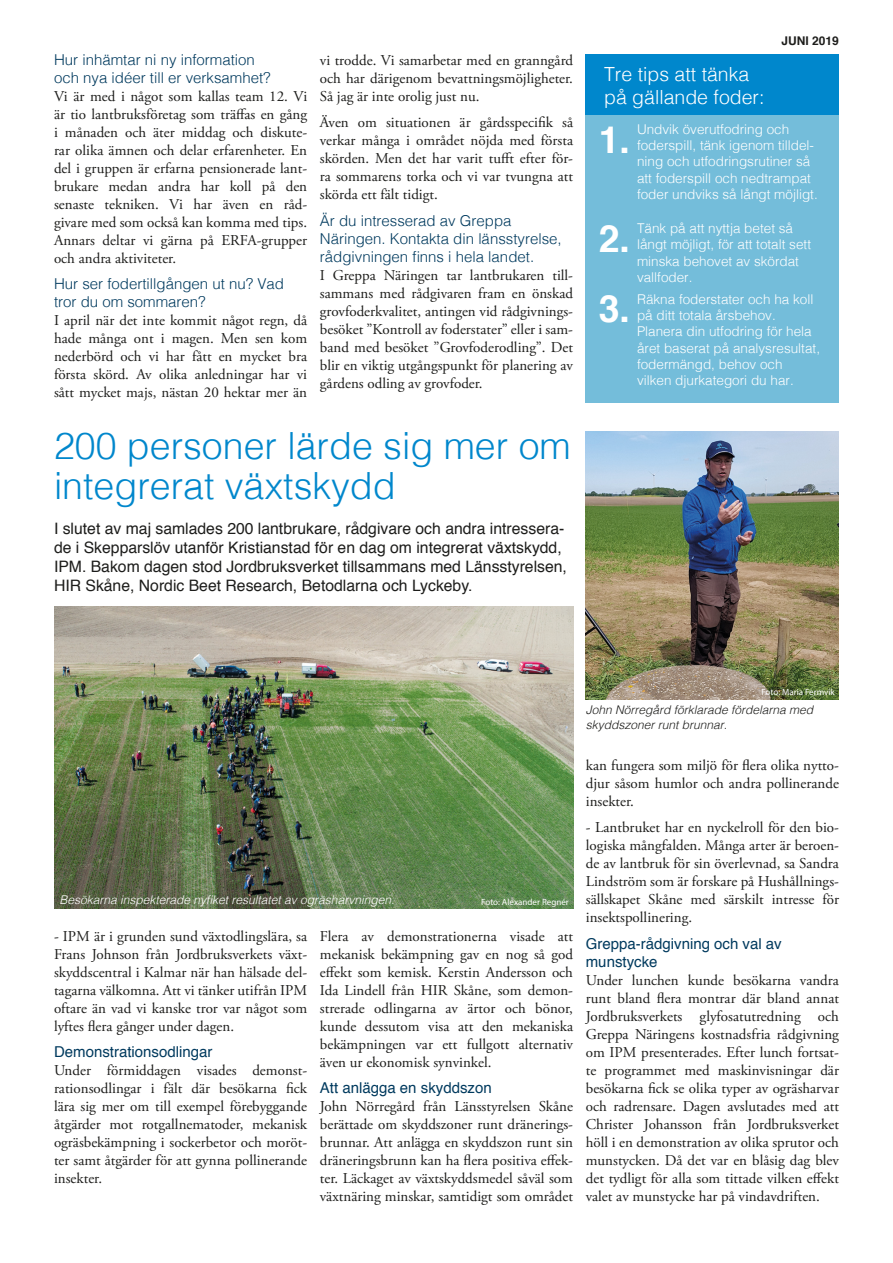
<style>
.page{position:relative;width:893px;height:1263px;background:#fff}
.page>*{position:absolute;margin:0;border:0;box-sizing:border-box;transform-origin:0 0}
.Rubrik{font:300 37.5px/40.5px "Helvetica";color:#0087cc}
.Rubrik-2{font:700 37.5px "Helvetica";color:#fff}
.Rubrik-3{font:300 19.5px/22.5px "Helvetica";color:#fff}
.Ingress{font:15.75px/18.9px "Helvetica";color:#1d1d1b}
.Brödtext{font:15px/18px "Adobe Garamond Pro";color:#1d1d1b;text-align:justify}
.Brödtext-2{font:300 15px/18px "Helvetica";color:#003a5e}
.Brödtext-3{font:15px/18px "Helvetica";color:#003a5e}
.Brödtext-4{font:300 13.5px/16.2px "Helvetica";color:#fff}
.Rubrik-4{font:300 13.5px/16.2px "Helvetica";color:#fff}
.Brödtext-5{font:italic 300 12px/14.4px "Helvetica";color:#1d1d1b}
.Brödtext-6{font:italic 300 12px "Helvetica";color:#fff}
.t1{font:700 12px "Helvetica";color:#1d1d1b}
.fotograf{font:9px "Myriad Pro";color:#fff}
</style>
<div class="page">
<div style="left:586px;top:90px;width:253px;height:313px;background:#74bdda"></div>
<div style="left:586px;top:54px;width:253px;height:61px;background:#0087cc"></div>
<img style="left:586px;top:432px;width:253px;height:267px">
<img style="left:54px;top:607px;width:519px;height:302px">
<p class="Brödtext-2" style="left:54px;top:49px;width:218px">Hur inhämtar ni ny information och nya idéer till er verksamhet?</p>
<p class="Brödtext" style="left:54px;top:88px;width:255px">Vi är med i något som kallas team 12. Vi är tio lantbruksföretag som träffas en gång i månaden och äter middag och diskute&shy;rar olika ämnen och delar erfarenheter. En del i gruppen är erfarna pensionerade lant&shy;brukare medan andra har koll på den senaste tekniken. Vi har även en råd&shy;givare med som också kan komma med tips.<br>Annars deltar vi gärna på ERFA-grupper och andra aktiviteter.</p>
<p class="Brödtext-2" style="left:54px;top:274px;width:232px">Hur ser fodertillgången ut nu? Vad tror du om sommaren?</p>
<p class="Brödtext" style="left:54px;top:312px;width:255px">I april när det inte kommit något regn, då hade många ont i magen. Men sen kom nederbörd och vi har fått en mycket bra första skörd. Av olika anledningar har vi sått mycket majs, nästan 20 hektar mer än</p>
<p class="Brödtext" style="left:320px;top:52px;width:255px">vi trodde. Vi samarbetar med en granngård och har därigenom bevattningsmöjligheter.<br>Så jag är inte orolig just nu.</p>
<p class="Brödtext" style="left:320px;top:114px;width:255px">Även om situationen är gårdsspecifik så verkar många i området nöjda med första skörden. Men det har varit tufft efter för&shy;ra sommarens torka och vi var tvungna att skörda ett fält tidigt.</p>
<p class="Brödtext-2" style="left:320px;top:211px;width:243px">Är du intresserad av Greppa<br>Näringen. Kontakta din länsstyrelse, rådgivningen finns i hela landet.</p>
<p class="Brödtext" style="left:320px;top:267px;width:255px">I Greppa Näringen tar lantbrukaren till&shy;sammans med rådgivaren fram en önskad grovfoderkvalitet, antingen vid rådgivnings&shy;besöket ”Kontroll av foderstater” eller i sam&shy;band med besöket ”Grovfoderodling”. Det blir en viktig utgångspunkt för planering av gårdens odling av grovfoder.</p>
<p class="Rubrik" style="left:54px;top:422px;width:518px">200 personer lärde sig mer om integrerat växtskydd</p>
<p class="Ingress" style="left:54px;top:519px;width:514px">I slutet av maj samlades 200 lantbrukare, rådgivare och andra intressera&shy;de i Skepparslöv utanför Kristianstad för en dag om integrerat växtskydd, IPM. Bakom dagen stod Jordbruksverket tillsammans med Länsstyrelsen, HIR Skåne, Nordic Beet Research, Betodlarna och Lyckeby.</p>
<p class="t1" style="left:782px;top:31px;width:59px">JUNI 2019</p>
<p class="Rubrik-3" style="left:604px;top:62px;width:162px">Tre tips att tänka på gällande foder:</p>
<p class="Rubrik-4" style="left:637px;top:120px;width:182px">Undvik överutfodring och foderspill, tänk igenom tilldel&shy;ning och utfodringsrutiner så att foderspill och nedtrampat foder undviks så långt möjligt.</p>
<p class="Rubrik-2" style="left:599px;top:109px;width:33px">1.</p>
<p class="Rubrik-2" style="left:599px;top:208px;width:33px">2.</p>
<p class="Rubrik-2" style="left:599px;top:279px;width:33px">3.</p>
<p class="Brödtext-4" style="left:637px;top:219px;width:176px">Tänk på att nyttja betet så långt möjligt, för att totalt sett minska behovet av skördat vallfoder.</p>
<p class="Brödtext-4" style="left:637px;top:290px;width:185px">Räkna foderstater och ha koll på ditt totala årsbehov.<br>Planera din utfodring för hela året baserat på analysresultat, fodermängd, behov och vilken djurkategori du har.</p>
<p class="Brödtext-6" style="left:60px;top:889px;width:336px">Besökarna inspekterade nyfiket resultatet av ogräsharvningen.</p>
<p class="fotograf" style="left:481px;top:896px;width:89px">Foto: Alexander Regnér</p>
<p class="Brödtext" style="left:54px;top:927px;width:255px">- IPM är i grunden sund växtodlingslära, sa Frans Johnson från Jordbruksverkets växt&shy;skyddscentral i Kalmar när han hälsade del&shy;tagarna välkomna. Att vi tänker utifrån IPM oftare än vad vi kanske tror var något som lyftes flera gånger under dagen.</p>
<p class="Brödtext-3" style="left:54px;top:1043px;width:160px">Demonstrationsodlingar</p>
<p class="Brödtext" style="left:54px;top:1062px;width:255px">Under förmiddagen visades demonst&shy;rationsodlingar i fält där besökarna fick lära sig mer om till exempel förebyggande åtgärder mot rotgallnematoder, mekanisk ogräsbekämpning i sockerbetor och moröt&shy;ter samt åtgärder för att gynna pollinerande insekter.</p>
<p class="Brödtext" style="left:320px;top:927px;width:255px">Flera av demonstrationerna visade att mekanisk bekämpning gav en nog så god effekt som kemisk. Kerstin Andersson och Ida Lindell från HIR Skåne, som demon&shy;strerade odlingarna av ärtor och bönor, kunde dessutom visa att den mekaniska bekämpningen var ett fullgott alternativ även ur ekonomisk synvinkel.</p>
<p class="Brödtext-3" style="left:320px;top:1079px;width:173px">Att anlägga en skyddszon</p>
<p class="Brödtext" style="left:320px;top:1098px;width:255px">John Nörregård från Länsstyrelsen Skåne berättade om skyddszoner runt dränerings&shy;brunnar. Att anlägga en skyddszon runt sin dräneringsbrunn kan ha flera positiva effek&shy;ter. Läckaget av växtskyddsmedel såväl som växtnäring minskar, samtidigt som området</p>
<p class="fotograf" style="left:761px;top:686px;width:75px">Foto: Maria Fermvik</p>
<p class="Brödtext-5" style="left:586px;top:702px;width:229px">John Nörregård förklarade fördelarna med skyddszoner runt brunnar.</p>
<p class="Brödtext" style="left:586px;top:757px;width:255px">kan fungera som miljö för flera olika nytto&shy;djur såsom humlor och andra pollinerande insekter.</p>
<p class="Brödtext" style="left:586px;top:819px;width:255px">- Lantbruket har en nyckelroll för den bio&shy;logiska mångfalden. Många arter är beroen&shy;de av lantbruk för sin överlevnad, sa Sandra Lindström som är forskare på Hushållnings&shy;sällskapet Skåne med särskilt intresse för insektspollinering.</p>
<p class="Brödtext-3" style="left:586px;top:935px;width:197px">Greppa-rådgivning och val av munstycke</p>
<p class="Brödtext" style="left:586px;top:972px;width:255px">Under lunchen kunde besökarna vandra runt bland flera montrar där bland annat Jordbruksverkets glyfosatutredning och Greppa Näringens kostnadsfria rådgivning om IPM presenterades. Efter lunch fortsat&shy;te programmet med maskinvisningar där besökarna fick se olika typer av ogräsharvar och radrensare. Dagen avslutades med att Christer Johansson från Jordbruksverket höll i en demonstration av olika sprutor och munstycken. Då det var en blåsig dag blev det tydligt för alla som tittade vilken effekt valet av munstycke har på vindavdriften.</p>
</div>
